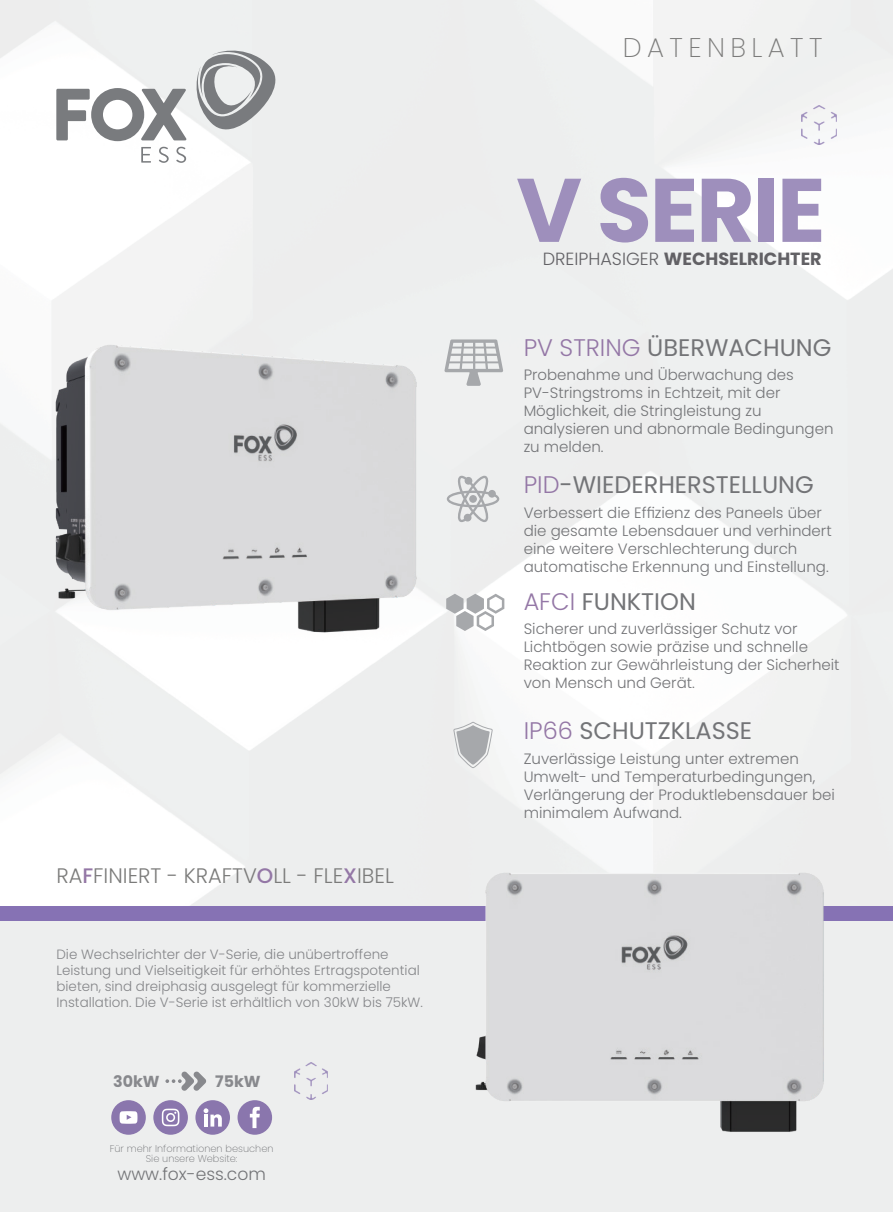
<style>
.page{position:relative;width:893px;height:1212px;background:#fff}
.page>*{position:absolute;margin:0;border:0;box-sizing:border-box;transform-origin:0 0}
.t1{font:700 90px "Poppins";letter-spacing:-.025em;color:#9e8fbc}
.t2{font:200 27px "Poppins";letter-spacing:.2em;color:#7b7b7a}
.t3{font:24px "Poppins";color:#737477}
.t4{font:300 21px "Poppins";color:#7b7b7a}
.t5{font:700 17.7px "Poppins";color:#626165}
.t6{font:300 17.1px "Poppins";color:#737477}
.t7{font:700 15.9px "Poppins";color:#88898d}
.t8{font:300 15px/18px "Poppins";color:#737477}
.t9{font:300 13.5px/16.2px "Poppins";color:#858689}
.t10{font:200 9.75px/10.5px "Poppins";color:#737477;text-align:center}
.s1{font-weight:500;color:#9477a6}
.s2{font-weight:300}
.s3{font-weight:300;color:#9477a6}
</style>
<div class="page">
<div style="left:0;top:914px;width:893px;height:298px;background:#edeeee"></div>
<img style="left:802px;top:106px;width:35px;height:38px">
<div style="left:0;top:907px;width:893px;height:14px;background:#8672b4"></div>
<img style="left:295px;top:1063px;width:33px;height:36px">
<svg style="left:165px;top:1071px;width:41px;height:20px"></svg>
<svg style="left:56px;top:88px;width:131px;height:53px"></svg>
<svg style="left:141px;top:147px;width:10px;height:16px"></svg>
<svg style="left:159px;top:147px;width:10px;height:16px"></svg>
<svg style="left:176px;top:147px;width:10px;height:16px"></svg>
<svg style="left:193px;top:47px;width:91px;height:91px;background:#c5c6c7"></svg>
<div style="left:195px;top:1100px;width:35px;height:35px;background:#8a76ad;border-radius:50%"></div>
<svg style="left:203px;top:1108px;width:19px;height:18px"></svg>
<div style="left:111px;top:1100px;width:35px;height:35px;background:#8a76ad;border-radius:50%"></div>
<svg style="left:120px;top:1111px;width:17px;height:13px"></svg>
<div style="left:238px;top:1100px;width:34px;height:35px;background:#8a76ad;border-radius:50%"></div>
<svg style="left:250px;top:1107px;width:10px;height:21px"></svg>
<div style="left:153px;top:1100px;width:35px;height:35px;background:#8a76ad;border-radius:50%"></div>
<svg style="left:162px;top:1108px;width:17px;height:18px"></svg>
<img style="left:39px;top:335px;width:410px;height:304px">
<img style="left:466px;top:858px;width:372px;height:274px">
<svg style="left:444px;top:339px;width:59px;height:47px"></svg>
<svg style="left:446px;top:594px;width:58px;height:37px"></svg>
<svg style="left:447px;top:476px;width:52px;height:46px;background:#d4d5d6"></svg>
<svg style="left:453px;top:722px;width:40px;height:46px"></svg>
<h3 class="t4" style="left:56px;top:863px;width:339px">RA<span class="s1">F</span>FINIERT - KRAFTV<span class="s1">O</span>LL - FLE<span class="s1">X</span>IBEL</h3>
<p class="t9" style="left:56px;top:946px;width:368px">Die Wechselrichter der V-Serie, die unübertroffene Leistung und Vielseitigkeit für erhöhtes Ertragspotential bieten, sind dreiphasig ausgelegt für kommerzielle Installation. Die V-Serie ist erhältlich von 30kW bis 75kW.</p>
<p class="t7" style="left:113px;top:1072px;width:48px">30kW</p>
<p class="t7" style="left:215px;top:1072px;width:47px">75kW</p>
<p class="t10" style="left:110px;top:1143px;width:165px">Für mehr Informationen besuchen<br>Sie unsere Website:</p>
<p class="t6" style="left:117px;top:1164px;width:150px">www.fox-ess.com</p>
<h2 class="t2" style="left:623px;top:32px;width:201px">DATENBLATT</h2>
<h1 class="t1" style="left:516px;top:158px;width:311px">V SERIE</h1>
<p class="t5" style="left:543px;top:249px;width:280px"><span class="s2">DREIPHASIGER</span> WECHSELRICHTER</p>
<h3 class="t3" style="left:524px;top:334px;width:309px"><span class="s3">PV STRING</span> ÜBERWACHUNG</h3>
<p class="t8" style="left:524px;top:366px;width:311px">Probenahme und Überwachung des<br>PV-Stringstroms in Echtzeit, mit der<br>Möglichkeit, die Stringleistung zu analysieren und abnormale Bedingungen zu melden.</p>
<h3 class="t3" style="left:524px;top:471px;width:292px"><span class="s3">PID</span>-WIEDERHERSTELLUNG</h3>
<p class="t8" style="left:524px;top:504px;width:310px">Verbessert die Effizienz des Paneels über die gesamte Lebensdauer und verhindert eine weitere Verschlechterung durch automatische Erkennung und Einstellung.</p>
<h3 class="t3" style="left:524px;top:587px;width:174px"><span class="s3">AFCI</span> FUNKTION</h3>
<p class="t8" style="left:524px;top:620px;width:317px">Sicherer und zuverlässiger Schutz vor Lichtbögen sowie präzise und schnelle Reaktion zur Gewährleistung der Sicherheit von Mensch und Gerät.</p>
<h3 class="t3" style="left:524px;top:717px;width:230px"><span class="s3">IP66</span> SCHUTZKLASSE</h3>
<p class="t8" style="left:524px;top:750px;width:313px">Zuverlässige Leistung unter extremen Umwelt- und Temperaturbedingungen, Verlängerung der Produktlebensdauer bei minimalem Aufwand.</p>
</div>
